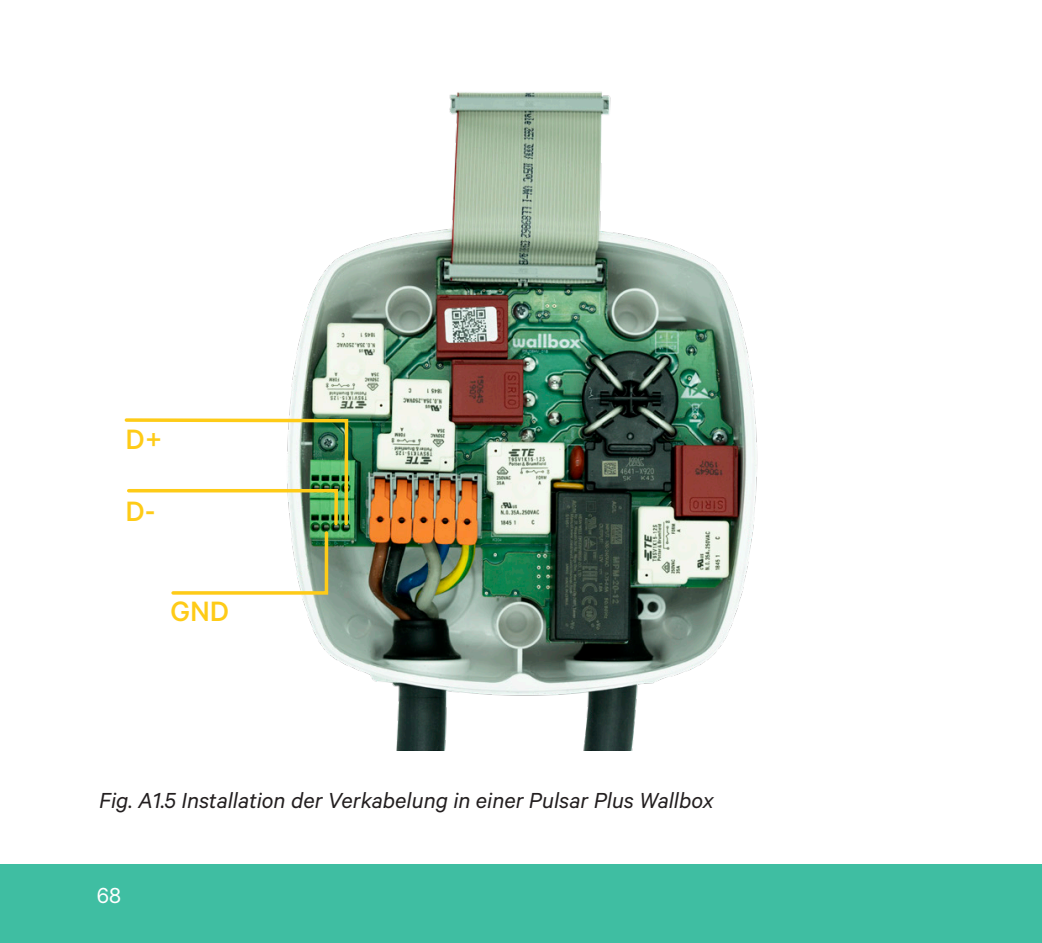
<style>
.page{position:relative;width:1042px;height:943px;background:#fff}
.page>*{position:absolute;margin:0;border:0;box-sizing:border-box;transform-origin:0 0}
.t1{font:500 31.5px "Calibre";color:#fecb17}
.t2{font:italic 24.5px "Calibre";color:#231f20}
.t3{font:24.5px "Calibre";color:#fff}
</style>
<div class="page">
<div style="left:0;top:863px;width:1042px;height:80px;background:#3fbea2"></div>
<img style="left:289px;top:91px;width:469px;height:659px">
<svg style="left:124px;top:416px;width:226px;height:180px"></svg>
<p class="t1" style="left:126px;top:421px;width:38px">D+</p>
<p class="t1" style="left:126px;top:492px;width:31px">D-</p>
<p class="t1" style="left:171px;top:593px;width:60px">GND</p>
<p class="t2" style="left:99px;top:785px;width:616px">Fig. A1.5 Installation der Verkabelung in einer Pulsar Plus Wallbox</p>
<p class="t3" style="left:97px;top:880px;width:26px">68</p>
</div>
